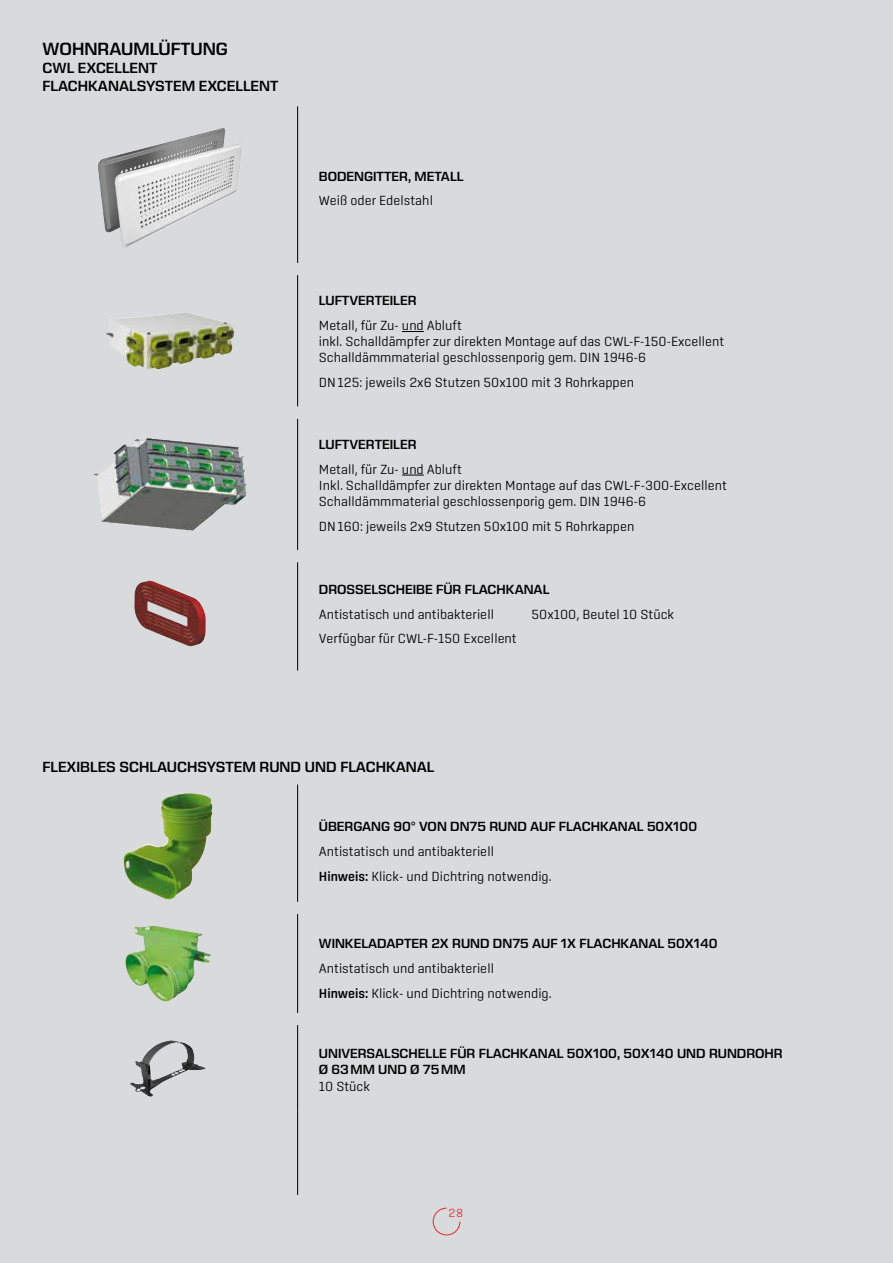
<style>
.page{position:relative;width:893px;height:1263px;background:#d9dadb}
.page>*{position:absolute;margin:0;border:0;box-sizing:border-box;transform-origin:0 0}
.t1{font:600 18px "Eurostile Next LT Pro";color:#000}
.t2{font:600 15px/18px "Eurostile Next LT Pro";color:#000}
.t3{font:300 13.5px/16.2px "Center";color:#000}
.t4{font:600 13.5px/16.2px "Eurostile Next LT Pro";color:#000}
.t5{font:300 12px "Center";color:#e42934}
.s1{font-weight:500}
</style>
<div class="page">
<svg style="left:432px;top:1207px;width:29px;height:29px"></svg>
<hr style="left:297px;top:106px;width:1px;height:157px;background:#000">
<hr style="left:297px;top:275px;width:1px;height:132px;background:#000">
<hr style="left:297px;top:419px;width:1px;height:131px;background:#000">
<hr style="left:297px;top:562px;width:1px;height:108px;background:#000">
<hr style="left:297px;top:784px;width:1px;height:118px;background:#000">
<hr style="left:297px;top:914px;width:1px;height:99px;background:#000">
<hr style="left:297px;top:1025px;width:1px;height:87px;background:#000">
<hr style="left:297px;top:1112px;width:1px;height:83px;background:#000">
<img style="left:98px;top:128px;width:127px;height:105px">
<img style="left:114px;top:143px;width:128px;height:105px">
<img style="left:106px;top:312px;width:80px;height:43px">
<svg style="left:402px;top:331px;width:22px;height:1px"></svg>
<img style="left:94px;top:438px;width:153px;height:92px">
<svg style="left:402px;top:475px;width:22px;height:1px"></svg>
<img style="left:134px;top:581px;width:72px;height:65px">
<img style="left:160px;top:793px;width:29px;height:18px">
<img style="left:125px;top:926px;width:85px;height:75px">
<img style="left:130px;top:1040px;width:75px;height:57px">
<h1 class="t1" style="left:43px;top:39px;width:187px">WOHNRAUMLÜFTUNG</h1>
<p class="t2" style="left:43px;top:59px;width:237px">CWL EXCELLENT<br>FLACHKANALSYSTEM EXCELLENT</p>
<p class="t4" style="left:319px;top:168px;width:146px">BODENGITTER, METALL</p>
<p class="t3" style="left:319px;top:192px;width:116px">Weiß oder Edelstahl</p>
<p class="t4" style="left:319px;top:293px;width:99px">LUFTVERTEILER</p>
<p class="t3" style="left:319px;top:317px;width:407px">Metall, für Zu- und Abluft<br>inkl. Schalldämpfer zur direkten Montage auf das CWL-F-150-Excellent<br>Schalldämmmaterial geschlossenporig gem. DIN 1946-6</p>
<p class="t3" style="left:319px;top:374px;width:317px">DN125: jeweils 2x6 Stutzen 50x100 mit 3 Rohrkappen</p>
<p class="t4" style="left:319px;top:436px;width:99px">LUFTVERTEILER</p>
<p class="t3" style="left:319px;top:461px;width:409px">Metall, für Zu- und Abluft<br>Inkl. Schalldämpfer zur direkten Montage auf das CWL-F-300-Excellent<br>Schalldämmmaterial geschlossenporig gem. DIN 1946-6</p>
<p class="t3" style="left:319px;top:518px;width:317px">DN160: jeweils 2x9 Stutzen 50x100 mit 5 Rohrkappen</p>
<p class="t4" style="left:319px;top:581px;width:232px">DROSSELSCHEIBE FÜR FLACHKANAL</p>
<p class="t3" style="left:319px;top:606px;width:177px">Antistatisch und antibakteriell</p>
<p class="t3" style="left:531px;top:606px;width:144px">50x100, Beutel 10 Stück</p>
<p class="t3" style="left:319px;top:630px;width:199px">Verfügbar für CWL-F-150 Excellent</p>
<p class="t2" style="left:42px;top:758px;width:394px">FLEXIBLES SCHLAUCHSYSTEM RUND UND FLACHKANAL</p>
<p class="t4" style="left:319px;top:819px;width:380px">ÜBERGANG 90° VON DN75 RUND AUF FLACHKANAL 50X100</p>
<p class="t3" style="left:319px;top:839px;width:234px;line-height:24.8px">Antistatisch und antibakteriell<br><span class="s1">Hinweis:</span> Klick- und Dichtring notwendig.</p>
<p class="t4" style="left:319px;top:936px;width:400px">WINKELADAPTER 2X RUND DN75 AUF 1X FLACHKANAL 50X140</p>
<p class="t3" style="left:319px;top:956px;width:234px;line-height:24.8px">Antistatisch und antibakteriell<br><span class="s1">Hinweis:</span> Klick- und Dichtring notwendig.</p>
<p class="t4" style="left:319px;top:1046px;width:465px">UNIVERSALSCHELLE FÜR FLACHKANAL 50X100, 50X140 UND RUNDROHR<br>Ø 63MM UND Ø 75MM</p>
<p class="t3" style="left:319px;top:1078px;width:53px">10 Stück</p>
<p class="t5" style="left:449px;top:1206px;width:16px">28</p>
</div>
